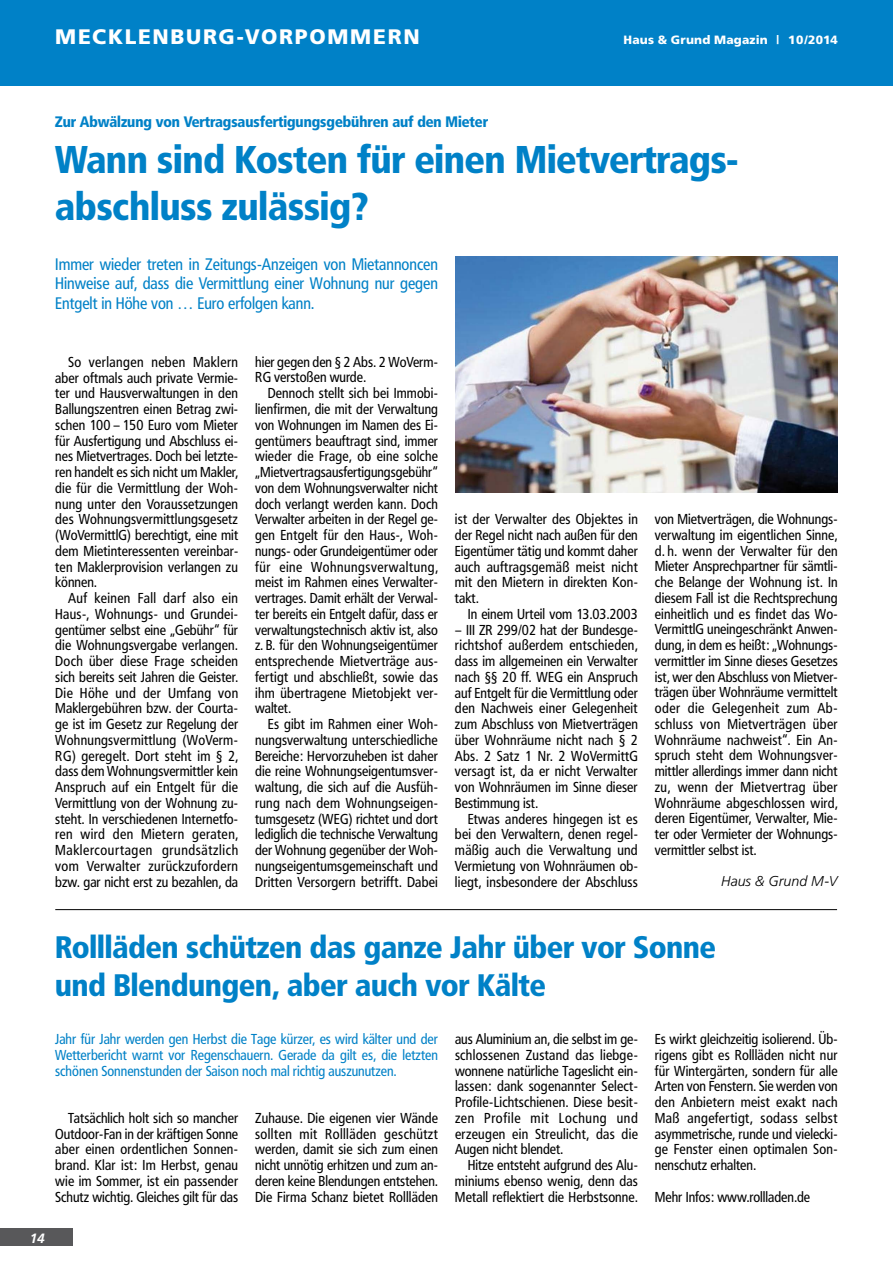
<style>
.page{position:relative;width:893px;height:1263px;background:#fff}
.page>*{position:absolute;margin:0;border:0;box-sizing:border-box;transform-origin:0 0}
.t1{font:900 38.25px/46.5px "Frutiger Condensed BQ";color:#0081c7}
.t2{font:900 30.75px/37.5px "Frutiger Condensed BQ";color:#0081c7}
.t3{font:900 21px "Frutiger";letter-spacing:.08em;color:#fff}
.t4{font:16.5px/19.5px "Frutiger Condensed BQ";color:#0081c7;text-align:justify}
.t5{font:900 15px "Frutiger Condensed BQ";color:#0081c7}
.t6{font:14.25px/15.8px "Frutiger Condensed BQ";letter-spacing:.01em;color:#000;text-align:justify}
.t7{font:14.25px/15.8px "Frutiger Condensed BQ";color:#0081c7;text-align:justify}
.t8{font:italic 300 14.25px "Frutiger";letter-spacing:-.005em;color:#000}
.t9{font:italic 700 13.5px "Frutiger";color:#fff}
.t10{font:900 12px "Frutiger";letter-spacing:.015em;color:#fff}
</style>
<div class="page">
<div style="left:0;top:1229px;width:72px;height:17px;background:#58585a"></div>
<div style="left:0;top:0;width:893px;height:85px;background:#0081c7"></div>
<hr style="left:55px;top:909px;width:782px;height:1px;background:#000">
<img style="left:455px;top:257px;width:383px;height:236px">
<h3 class="t3" style="left:55px;top:24px;width:366px">MECKLENBURG-VORPOMMERN</h3>
<p class="t10" style="left:624px;top:33px;width:216px">Haus &amp; Grund Magazin | 10/2014</p>
<p class="t5" style="left:55px;top:112px;width:434px">Zur Abwälzung von Vertragsausfertigungsgebühren auf den Mieter</p>
<h1 class="t1" style="left:55px;top:136px;width:684px">Wann sind Kosten für einen Mietvertrags&shy;abschluss zulässig?</h1>
<p class="t4" style="left:55px;top:254px;width:384px">Immer wieder treten in Zeitungs-Anzeigen von Mietannoncen Hinweise auf, dass die Vermittlung einer Wohnung nur gegen Entgelt in Höhe von … Euro erfolgen kann.</p>
<p class="t6" style="left:55px;top:354px;width:184px;text-indent:13px">So verlangen neben Maklern aber oftmals auch private Vermie&shy;ter und Hausverwaltungen in den Ballungszentren einen Betrag zwi&shy;schen 100 – 150 Euro vom Mieter für Ausfertigung und Abschluss ei&shy;nes Mietvertrages. Doch bei letzte&shy;ren handelt es sich nicht um Makler, die für die Vermittlung der Woh&shy;nung unter den Voraussetzungen des Wohnungsvermittlungsgesetz (WoVermittlG) berechtigt, eine mit dem Mietinteressenten vereinbar&shy;ten Maklerprovision verlangen zu können.</p>
<p class="t6" style="left:55px;top:590px;width:184px;text-indent:13px">Auf keinen Fall darf also ein Haus-, Wohnungs- und Grundei&shy;gentümer selbst eine „Gebühr“ für die Wohnungsvergabe verlangen.<br>Doch über diese Frage scheiden sich bereits seit Jahren die Geister.<br>Die Höhe und der Umfang von Maklergebühren bzw. der Courta&shy;ge ist im Gesetz zur Regelung der Wohnungsvermittlung (WoVerm-RG) geregelt. Dort steht im § 2, dass dem Wohnungsvermittler kein Anspruch auf ein Entgelt für die Vermittlung von der Wohnung zu&shy;steht. In verschiedenen Internetfo&shy;ren wird den Mietern geraten, Maklercourtagen grundsätzlich vom Verwalter zurückzufordern bzw. gar nicht erst zu bezahlen, da</p>
<p class="t6" style="left:255px;top:354px;width:184px">hier gegen den § 2 Abs. 2 WoVerm-<br>RG verstoßen wurde.</p>
<p class="t6" style="left:255px;top:385px;width:184px;text-indent:13px">Dennoch stellt sich bei Immobi&shy;lienfirmen, die mit der Verwaltung von Wohnungen im Namen des Ei&shy;gentümers beauftragt sind, immer wieder die Frage, ob eine solche „Mietvertragsausfertigungsgebühr“ von dem Wohnungsverwalter nicht doch verlangt werden kann. Doch Verwalter arbeiten in der Regel ge&shy;gen Entgelt für den Haus-, Woh&shy;nungs- oder Grundeigentümer oder für eine Wohnungsverwaltung, meist im Rahmen eines Verwalter&shy;vertrages. Damit erhält der Verwal&shy;ter bereits ein Entgelt dafür, dass er verwaltungstechnisch aktiv ist, also z. B. für den Wohnungseigentümer entsprechende Mietverträge aus&shy;fertigt und abschließt, sowie das ihm übertragene Mietobjekt ver&shy;waltet.</p>
<p class="t6" style="left:255px;top:716px;width:184px;text-indent:13px">Es gibt im Rahmen einer Woh&shy;nungsverwaltung unterschiedliche Bereiche: Hervorzuheben ist daher die reine Wohnungseigentumsver&shy;waltung, die sich auf die Ausfüh&shy;rung nach dem Wohnungseigen&shy;tumsgesetz (WEG) richtet und dort lediglich die technische Verwaltung der Wohnung gegenüber der Woh&shy;nungseigentumsgemeinschaft und Dritten Versorgern betrifft. Dabei</p>
<p class="t6" style="left:455px;top:511px;width:184px">ist der Verwalter des Objektes in der Regel nicht nach außen für den Eigentümer tätig und kommt daher auch auftragsgemäß meist nicht mit den Mietern in direkten Kon&shy;takt.</p>
<p class="t6" style="left:468px;top:606px;width:172px">In einem Urteil vom 13.03.2003</p>
<p class="t6" style="left:455px;top:622px;width:184px">– III ZR 299/02 hat der Bundesge&shy;richtshof außerdem entschieden, dass im allgemeinen ein Verwalter nach §§ 20 ff. WEG ein Anspruch auf Entgelt für die Vermittlung oder den Nachweis einer Gelegenheit zum Abschluss von Mietverträgen über Wohnräume nicht nach § 2<br>Abs. 2 Satz 1 Nr. 2 WoVermittG versagt ist, da er nicht Verwalter von Wohnräumen im Sinne dieser Bestimmung ist.</p>
<p class="t6" style="left:455px;top:810px;width:184px;text-indent:13px">Etwas anderes hingegen ist es bei den Verwaltern, denen regel&shy;mäßig auch die Verwaltung und Vermietung von Wohnräumen ob&shy;liegt, insbesondere der Abschluss</p>
<p class="t6" style="left:655px;top:511px;width:184px">von Mietverträgen, die Wohnungs&shy;verwaltung im eigentlichen Sinne, d. h. wenn der Verwalter für den Mieter Ansprechpartner für sämtli&shy;che Belange der Wohnung ist. In diesem Fall ist die Rechtsprechung einheitlich und es findet das Wo-VermittlG uneingeschränkt Anwen&shy;dung, in dem es heißt: „Wohnungs&shy;vermittler im Sinne dieses Gesetzes ist, wer den Abschluss von Mietver&shy;trägen über Wohnräume vermittelt oder die Gelegenheit zum Ab&shy;schluss von Mietverträgen über Wohnräume nachweist“. Ein An&shy;spruch steht dem Wohnungsver&shy;mittler allerdings immer dann nicht zu, wenn der Mietvertrag über Wohnräume abgeschlossen wird, deren Eigentümer, Verwalter, Mie&shy;ter oder Vermieter der Wohnungs&shy;vermittler selbst ist.</p>
<p class="t8" style="left:721px;top:873px;width:118px">Haus &amp; Grund M-V</p>
<h2 class="t2" style="left:55px;top:928px;width:662px">Rollläden schützen das ganze Jahr über vor Sonne und Blendungen, aber auch vor Kälte</h2>
<p class="t7" style="left:55px;top:1031px;width:384px">Jahr für Jahr werden gen Herbst die Tage kürzer, es wird kälter und der Wetterbericht warnt vor Regenschauern. Gerade da gilt es, die letzten schönen Sonnenstunden der Saison noch mal richtig auszunutzen.</p>
<p class="t6" style="left:55px;top:1110px;width:184px;text-indent:13px">Tatsächlich holt sich so mancher Outdoor-Fan in der kräftigen Sonne aber einen ordentlichen Sonnen&shy;brand. Klar ist: Im Herbst, genau wie im Sommer, ist ein passender Schutz wichtig. Gleiches gilt für das</p>
<p class="t6" style="left:255px;top:1110px;width:184px">Zuhause. Die eigenen vier Wände sollten mit Rollläden geschützt werden, damit sie sich zum einen nicht unnötig erhitzen und zum an&shy;deren keine Blendungen entstehen.<br>Die Firma Schanz bietet Rollläden</p>
<p class="t9" style="left:30px;top:1230px;width:17px">14</p>
<p class="t6" style="left:455px;top:1031px;width:184px">aus Aluminium an, die selbst im ge&shy;schlossenen Zustand das liebge&shy;wonnene natürliche Tageslicht ein&shy;lassen: dank sogenannter Select-Profile-Lichtschienen. Diese besit&shy;zen Profile mit Lochung und erzeugen ein Streulicht, das die Augen nicht blendet.</p>
<p class="t6" style="left:455px;top:1157px;width:184px;text-indent:13px">Hitze entsteht aufgrund des Alu&shy;miniums ebenso wenig, denn das Metall reflektiert die Herbstsonne.</p>
<p class="t6" style="left:655px;top:1031px;width:184px">Es wirkt gleichzeitig isolierend. Üb&shy;rigens gibt es Rollläden nicht nur für Wintergärten, sondern für alle Arten von Fenstern. Sie werden von den Anbietern meist exakt nach Maß angefertigt, sodass selbst asymmetrische, runde und vielecki&shy;ge Fenster einen optimalen Son&shy;nenschutz erhalten.</p>
<p class="t6" style="left:655px;top:1188px;width:157px">Mehr Infos: www.rollladen.de</p>
</div>
